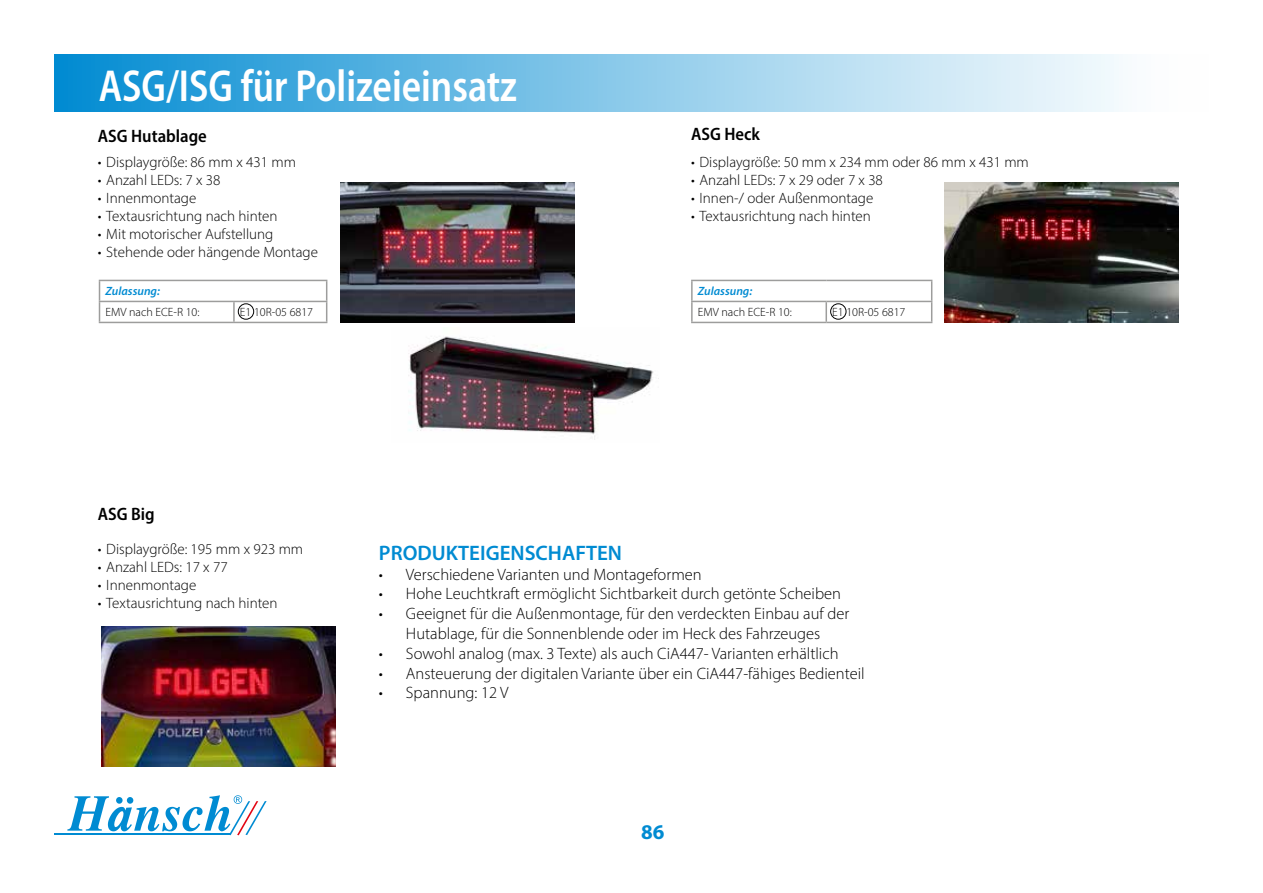
<style>
.page{position:relative;width:1263px;height:893px;background:#fff}
.page>*{position:absolute;margin:0;border:0;box-sizing:border-box;transform-origin:0 0}
.t1{font:600 semi-condensed 45px "Myriad Pro";color:#fff;scale:.9 1}
.t2{font:600 21px "Myriad Pro";color:#008bd2}
.t3{font:700 21px "Myriad Pro";color:#008bd2}
.t4{font:600 semi-condensed 18px "Myriad Pro";color:#000}
.t5{font:300 16.5px/19.8px "Myriad Pro";color:#000;text-align:center}
.t6{font:300 15px "Myriad Pro";color:#000}
.t7{font:300 12px "Myriad Pro";color:#000}
.t8{font:italic 600 12px "Myriad Pro";color:#008bd2}
</style>
<div class="page">
<hr style="left:54px;top:834px;width:176px;height:1px;background:#008bd2">
<svg style="left:67px;top:795px;width:200px;height:40px"></svg>
<div style="left:54px;top:54px;width:1155px;height:58px;background:linear-gradient(to right,#078ed3,#fff)"></div>
<img style="left:340px;top:183px;width:234px;height:140px">
<img style="left:408px;top:336px;width:251px;height:104px">
<img style="left:102px;top:626px;width:233px;height:141px">
<hr style="left:234px;top:301px;width:93px;height:1px;background:#9d9d9c">
<hr style="left:234px;top:322px;width:93px;height:1px;background:#9d9d9c">
<hr style="left:99px;top:280px;width:135px;height:1px;background:#9d9d9c">
<hr style="left:234px;top:280px;width:93px;height:1px;background:#9d9d9c">
<svg style="left:326px;top:281px;width:1px;height:41px"></svg>
<hr style="left:99px;top:301px;width:135px;height:1px;background:#9d9d9c">
<svg style="left:99px;top:281px;width:1px;height:41px"></svg>
<hr style="left:233px;top:302px;width:2px;height:20px;background:#9d9d9c">
<hr style="left:99px;top:322px;width:135px;height:1px;background:#9d9d9c">
<div style="left:238px;top:304px;width:16px;height:15px;border:1px solid #000;border-radius:50%"></div>
<hr style="left:826px;top:301px;width:106px;height:1px;background:#9d9d9c">
<hr style="left:826px;top:322px;width:106px;height:1px;background:#9d9d9c">
<hr style="left:691px;top:280px;width:135px;height:1px;background:#9d9d9c">
<hr style="left:691px;top:281px;width:2px;height:20px;background:#9d9d9c">
<hr style="left:826px;top:280px;width:106px;height:1px;background:#9d9d9c">
<svg style="left:931px;top:281px;width:1px;height:41px"></svg>
<hr style="left:691px;top:301px;width:135px;height:1px;background:#9d9d9c">
<hr style="left:691px;top:302px;width:2px;height:20px;background:#9d9d9c">
<hr style="left:825px;top:302px;width:2px;height:20px;background:#9d9d9c">
<hr style="left:691px;top:322px;width:135px;height:1px;background:#9d9d9c">
<div style="left:830px;top:304px;width:16px;height:15px;border:1px solid #000;border-radius:50%"></div>
<img style="left:944px;top:183px;width:234px;height:140px">
<h1 class="t1" style="left:99px;top:58px;width:466px">ASG/ISG für Polizeieinsatz</h1>
<p class="t4" style="left:98px;top:125px;width:111px">ASG Hutablage</p>
<p class="t6" style="left:98px;top:153px;width:200px">• Displaygröße: 86 mm x 431 mm</p>
<p class="t6" style="left:98px;top:171px;width:124px">• Anzahl LEDs: 7 x 38</p>
<p class="t6" style="left:98px;top:189px;width:100px">• Innenmontage</p>
<p class="t6" style="left:98px;top:207px;width:181px">• Textausrichtung nach hinten</p>
<p class="t6" style="left:98px;top:225px;width:177px">• Mit motorischer Aufstellung</p>
<p class="t6" style="left:98px;top:243px;width:222px">• Stehende oder hängende Montage</p>
<p class="t8" style="left:105px;top:284px;width:56px">Zulassung:</p>
<p class="t7" style="left:105px;top:305px;width:96px">EMV nach ECE-R 10:</p>
<p class="t7" style="left:240px;top:305px;width:75px">E1 10R-05 6817</p>
<p class="t4" style="left:691px;top:122px;width:70px">ASG Heck</p>
<p class="t6" style="left:691px;top:153px;width:339px">• Displaygröße: 50 mm x 234 mm oder 86 mm x 431 mm</p>
<p class="t6" style="left:691px;top:171px;width:193px">• Anzahl LEDs: 7 x 29 oder 7 x 38</p>
<p class="t6" style="left:691px;top:189px;width:184px">• Innen-/ oder Außenmontage</p>
<p class="t6" style="left:691px;top:207px;width:181px">• Textausrichtung nach hinten</p>
<p class="t8" style="left:698px;top:284px;width:56px">Zulassung:</p>
<p class="t7" style="left:698px;top:305px;width:96px">EMV nach ECE-R 10:</p>
<p class="t7" style="left:832px;top:305px;width:75px">E1 10R-05 6817</p>
<p class="t4" style="left:98px;top:503px;width:58px">ASG Big</p>
<p class="t6" style="left:98px;top:540px;width:207px">• Displaygröße: 195 mm x 923 mm</p>
<p class="t6" style="left:98px;top:558px;width:131px">• Anzahl LEDs: 17 x 77</p>
<p class="t6" style="left:98px;top:576px;width:100px">• Innenmontage</p>
<p class="t6" style="left:98px;top:594px;width:181px">• Textausrichtung nach hinten</p>
<p class="t2" style="left:379px;top:539px;width:245px">PRODUKTEIGENSCHAFTEN</p>
<p class="t5" style="left:379px;top:564px;width:324px">• Verschiedene Varianten und Montageformen</p>
<p class="t5" style="left:379px;top:584px;width:463px">• Hohe Leuchtkraft ermöglicht Sichtbarkeit durch getönte Scheiben</p>
<p class="t5" style="left:379px;top:604px;width:472px">• Geeignet für die Außenmontage, für den verdeckten Einbau auf der<br>Hutablage, für die Sonnenblende oder im Heck des Fahrzeuges</p>
<p class="t5" style="left:379px;top:643px;width:461px">• Sowohl analog (max. 3 Texte) als auch CiA447- Varianten erhältlich</p>
<p class="t5" style="left:379px;top:663px;width:487px">• Ansteuerung der digitalen Variante über ein CiA447-fähiges Bedienteil</p>
<p class="t5" style="left:379px;top:683px;width:131px">• Spannung: 12 V</p>
<p class="t3" style="left:641px;top:818px;width:25px">86</p>
</div>
